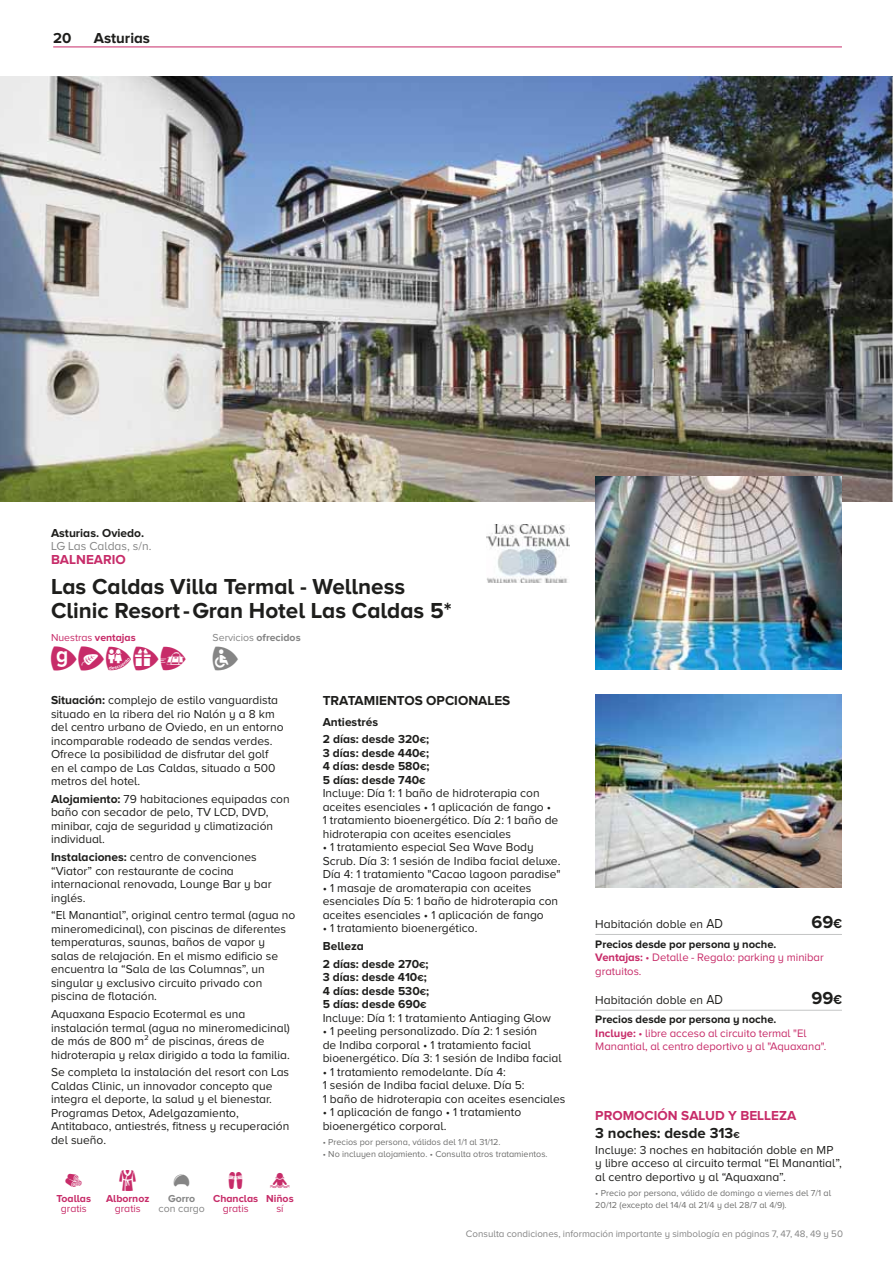
<style>
.page{position:relative;width:893px;height:1263px;background:#fff}
.page>*{position:absolute;margin:0;border:0;box-sizing:border-box;transform-origin:0 0}
.t1{font:24px "Tourmundial";color:#c72c69;scale:.95 1}
.t2{font:600 24px "Tourmundial";color:#c72c69}
.t3{font:600 24px "Tourmundial";color:#858585}
.t4{font:24px "Tourmundial";color:#858585;scale:.95 1}
.t5{font:700 22.5px/24px "Proxima Nova A";color:#1e1e1c}
.t6{font:700 18px "Proxima Nova A";color:#1e1e1c}
.t7{font:700 15px "Proxima Nova A";color:#1e1e1c}
.t8{font:700 13.5px "Proxima Nova A";color:#c72c69}
.t9{font:700 13.5px "Proxima Nova A";color:#1e1e1c}
.t10{font:12px/13.5px "Proxima Nova A";color:#1e1e1c}
.t11{font:700 12px/13.5px "Proxima Nova A";color:#1e1e1c}
.t12{font:12px "Proxima Nova A";color:#858585}
.t13{font:11.25px/13.5px "Proxima Nova A";color:#c72c69}
.t14{font:10.5px "Proxima Nova A";color:#c72c69}
.t15{font:700 10.5px "Proxima Nova A";color:#c72c69}
.t16{font:10.5px "Proxima Nova A";color:#858585}
.t17{font:700 10.5px "Proxima Nova A";color:#858585}
.t18{font:9.75px "Proxima Nova A";color:#858585}
.t19{font:9px/11.2px "Proxima Nova A";color:#6e6e6d}
.s1{font-weight:700}
.s2{font-size:9px}
.s3{font-weight:700;font-size:9px}
.s4{font-weight:400}
.s5{font-size:13.5px}
.s6{font-weight:700;color:#1e1e1c}
</style>
<div class="page">
<hr style="left:53px;top:47px;width:789px;height:1px;background:#c72c69">
<img style="left:0;top:77px;width:892px;height:425px">
<img style="left:595px;top:476px;width:247px;height:193px">
<img style="left:595px;top:695px;width:247px;height:192px">
<img style="left:487px;top:525px;width:83px;height:58px">
<hr style="left:595px;top:934px;width:247px;height:1px;background:#c4c5c5">
<hr style="left:595px;top:1010px;width:247px;height:1px;background:#c4c5c5">
<img style="left:892px;top:77px;width:1px;height:425px">
<p class="t7" style="left:53px;top:33px;width:20px">20</p>
<p class="t7" style="left:94px;top:33px;width:58px">Asturias</p>
<p class="t11" style="left:51px;top:528px;width:95px">Asturias. Oviedo.</p>
<p class="t12" style="left:51px;top:542px;width:102px">LG Las Caldas, s/n.</p>
<p class="t8" style="left:51px;top:555px;width:76px">BALNEARIO</p>
<h2 class="t5" style="left:51px;top:577px;width:402px">Las Caldas Villa Termal - Wellness<br>Clinic Resort - Gran Hotel Las Caldas 5*</h2>
<p class="t14" style="left:51px;top:634px;width:86px">Nuestras <span class="s1">ventajas</span></p>
<h1 class="t1" style="left:51px;top:647px;width:144px">¨9ÑRM</h1>
<p class="t16" style="left:213px;top:634px;width:90px">Servicios <span class="s1">ofrecidos</span></p>
<h1 class="t4" style="left:213px;top:647px;width:28px">U</h1>
<p class="t10" style="left:51px;top:695px;width:234px"><span class="s1">Situación:</span> complejo de estilo vanguardista situado en la ribera del rio Nalón y a 8 km del centro urbano de Oviedo, en un entorno incomparable rodeado de sendas verdes.<br>Ofrece la posibilidad de disfrutar del golf en el campo de Las Caldas, situado a 500 metros del hotel.</p>
<p class="t10" style="left:51px;top:794px;width:240px"><span class="s1">Alojamiento:</span> 79 habitaciones equipadas con baño con secador de pelo, TV LCD, DVD, minibar, caja de seguridad y climatización individual.</p>
<p class="t10" style="left:51px;top:852px;width:222px"><span class="s1">Instalaciones:</span> centro de convenciones “Viator” con restaurante de cocina internacional renovada, Lounge Bar y bar inglés.</p>
<p class="t10" style="left:51px;top:910px;width:246px">“El Manantial”, original centro termal (agua no mineromedicinal), con piscinas de diferentes temperaturas, saunas, baños de vapor y salas de relajación. En el mismo edificio se encuentra la “Sala de las Columnas”, un singular y exclusivo circuito privado con piscina de flotación.</p>
<p class="t10" style="left:51px;top:1009px;width:240px">Aquaxana Espacio Ecotermal es una instalación termal (agua no mineromedicinal) de más de 800 m² de piscinas, áreas de hidroterapia y relax dirigido a toda la familia.</p>
<p class="t10" style="left:51px;top:1067px;width:240px">Se completa la instalación del resort con Las Caldas Clinic, un innovador concepto que integra el deporte, la salud y el bienestar.<br>Programas Detox, Adelgazamiento, Antitabaco, antiestrés, fitness y recuperación del sueño.</p>
<h1 class="t2" style="left:60px;top:1168px;width:28px">T</h1>
<p class="t14" style="left:61px;top:1205px;width:27px">gratis</p>
<p class="t15" style="left:56px;top:1195px;width:36px">Toallas</p>
<h1 class="t2" style="left:114px;top:1168px;width:28px">A</h1>
<p class="t14" style="left:115px;top:1205px;width:27px">gratis</p>
<p class="t15" style="left:106px;top:1195px;width:45px">Albornoz</p>
<h1 class="t3" style="left:168px;top:1168px;width:28px">G</h1>
<p class="t16" style="left:158px;top:1205px;width:48px">con cargo</p>
<p class="t17" style="left:168px;top:1195px;width:29px">Gorro</p>
<h1 class="t2" style="left:222px;top:1168px;width:28px">Z</h1>
<p class="t14" style="left:223px;top:1205px;width:27px">gratis</p>
<p class="t15" style="left:213px;top:1195px;width:47px">Chanclas</p>
<h1 class="t2" style="left:266px;top:1168px;width:28px">N</h1>
<p class="t14" style="left:276px;top:1205px;width:9px">sí</p>
<p class="t15" style="left:266px;top:1195px;width:29px">Niños</p>
<p class="t9" style="left:323px;top:697px;width:189px">TRATAMIENTOS OPCIONALES</p>
<p class="t11" style="left:323px;top:714px;width:108px;line-height:17.7px">Antiestrés<br>2 días: desde 320<span class="s2">€</span>;</p>
<p class="t10" style="left:323px;top:748px;width:237px"><span class="s1">3 días: desde 440</span><span class="s3">€</span><span class="s1">;<br>4 días: desde 580</span><span class="s3">€</span><span class="s1">;<br>5 días: desde 740</span><span class="s3">€<br></span>Incluye: Día 1: 1 baño de hidroterapia con aceites esenciales • 1 aplicación de fango •<br>1 tratamiento bioenergético. Día 2: 1 baño de hidroterapia con aceites esenciales</p>
<p class="t10" style="left:323px;top:842px;width:240px">• 1 tratamiento especial Sea Wave Body<br>Scrub. Día 3: 1 sesión de Indiba facial deluxe.<br>Día 4: 1 tratamiento "Cacao lagoon paradise"</p>
<p class="t10" style="left:323px;top:883px;width:237px">• 1 masaje de aromaterapia con aceites esenciales Día 5: 1 baño de hidroterapia con aceites esenciales • 1 aplicación de fango</p>
<p class="t10" style="left:323px;top:923px;width:156px">• 1 tratamiento bioenergético.</p>
<p class="t11" style="left:323px;top:939px;width:107px;line-height:17.7px">Belleza<br>2 días: desde 270<span class="s2">€</span>;</p>
<p class="t11" style="left:323px;top:972px;width:230px">3 días: desde 410<span class="s2">€</span>;<br>4 días: desde 530<span class="s2">€</span>;<br>5 días: desde 690<span class="s2">€<br></span><span class="s4">Incluye: Día 1: 1 tratamiento Antiaging Glow</span></p>
<p class="t10" style="left:323px;top:1026px;width:240px">• 1 peeling personalizado. Día 2: 1 sesión<br>de Indiba corporal • 1 tratamiento facial bioenergético. Día 3: 1 sesión de Indiba facial</p>
<p class="t10" style="left:323px;top:1067px;width:244px">• 1 tratamiento remodelante. Día 4:<br>1 sesión de Indiba facial deluxe. Día 5:<br>1 baño de hidroterapia con aceites esenciales</p>
<p class="t10" style="left:323px;top:1107px;width:200px">• 1 aplicación de fango • 1 tratamiento bioenergético corporal.</p>
<p class="t19" style="left:323px;top:1138px;width:179px">• Precios por persona, válidos del 1/1 al 31/12.</p>
<p class="t19" style="left:323px;top:1149px;width:226px">• No incluyen alojamiento. • Consulta otros tratamientos.</p>
<p class="t10" style="left:595px;top:919px;width:129px">Habitación doble en <span class="s5">AD</span></p>
<h3 class="t6" style="left:811px;top:916px;width:32px">69<span class="s5">€</span></h3>
<p class="t13" style="left:595px;top:938px;width:230px"><span class="s6">Precios desde por persona y noche.<br></span><span class="s1">Ventajas:</span> • Detalle - Regalo: parking y minibar gratuitos.</p>
<p class="t10" style="left:595px;top:994px;width:129px">Habitación doble en <span class="s5">AD</span></p>
<h3 class="t6" style="left:811px;top:992px;width:32px">99<span class="s5">€</span></h3>
<p class="t13" style="left:595px;top:1014px;width:233px"><span class="s6">Precios desde por persona y noche.<br></span><span class="s1">Incluye:</span> • libre acceso al circuito termal "El<br>Manantial, al centro deportivo y al "Aquaxana".</p>
<p class="t8" style="left:595px;top:1111px;width:202px">PROMOCIÓN SALUD Y BELLEZA</p>
<p class="t7" style="left:595px;top:1128px;width:146px">3 noches: desde 313<span class="s2">€</span></p>
<p class="t10" style="left:595px;top:1145px;width:248px">Incluye: 3 noches en habitación doble en MP y libre acceso al circuito termal “El Manantial”, al centro deportivo y al “Aquaxana”.</p>
<p class="t19" style="left:595px;top:1189px;width:237px">• Precio por persona, válido de domingo a viernes del 7/1 al<br>20/12 (excepto del 14/4 al 21/4 y del 28/7 al 4/9).</p>
<p class="t18" style="left:466px;top:1231px;width:379px">Consulta condiciones, información importante y simbología en páginas 7, 47, 48, 49 y 50</p>
</div>
